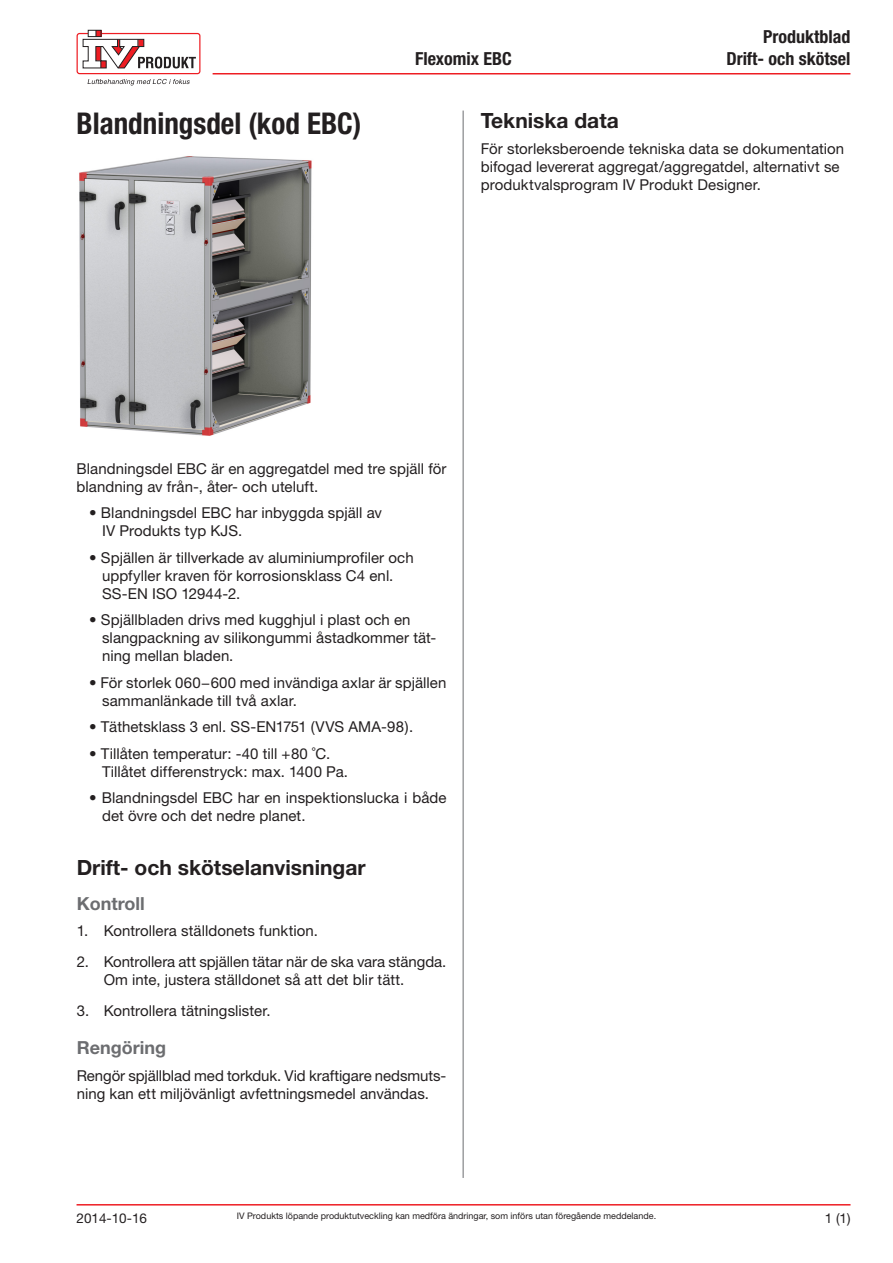
<style>
.page{position:relative;width:893px;height:1263px;background:#fff}
.page>*{position:absolute;margin:0;border:0;box-sizing:border-box;transform-origin:0 0}
.Header_1{font:700 condensed 30px "Helvetica Neue";color:#231f20}
.Header_2{font:700 21px "Helvetica Neue";color:#231f20}
.t1{font:700 condensed 18px "Helvetica Neue";color:#231f20}
.Header_3{font:700 18px "Helvetica Neue";color:#6c6d70}
.Bullet_List{font:15px/18px "Helvetica Neue";letter-spacing:.005em;color:#231f20}
.t2{font:13.5px "Helvetica Neue";color:#231f20}
.t3{font:9px "Helvetica Neue";color:#231f20}
</style>
<div class="page">
<hr style="left:77px;top:1204px;width:773px;height:1px;background:#ee1d23">
<div style="left:77px;top:33px;width:123px;height:41px;border:1px solid #ee1d23;border-radius:2px"></div>
<svg style="left:82px;top:30px;width:114px;height:39px"></svg>
<svg style="left:88px;top:79px;width:102px;height:7px"></svg>
<hr style="left:213px;top:73px;width:637px;height:1px;background:#ee1d23">
<img style="left:79px;top:156px;width:233px;height:280px">
<hr style="left:463px;top:111px;width:1px;height:1067px;background:#6c6d70">
<p class="t1" style="left:763px;top:26px;width:89px">Produktblad</p>
<p class="Header_1" style="left:77px;top:105px;width:286px">Blandningsdel (kod EBC)</p>
<p class="t1" style="left:415px;top:47px;width:98px">Flexomix EBC</p>
<p class="t1" style="left:726px;top:47px;width:126px">Drift- och skötsel</p>
<p class="Header_2" style="left:481px;top:107px;width:140px">Tekniska data</p>
<p class="Bullet_List" style="left:481px;top:139px;width:365px">För storleksberoende tekniska data se dokumentation bifogad levererat aggregat/aggregatdel, alternativt se produktvalsprogram IV Produkt Designer.</p>
<p class="Bullet_List" style="left:77px;top:459px;width:371px">Blandningsdel EBC är en aggregatdel med tre spjäll för blandning av från-, åter- och uteluft.</p>
<p class="Bullet_List" style="left:102px;top:504px;width:282px;text-indent:-13px">• Blandningsdel EBC har inbyggda spjäll av<br>IV Produkts typ KJS.</p>
<p class="Bullet_List" style="left:102px;top:548px;width:313px;text-indent:-13px">• Spjällen är tillverkade av aluminiumprofiler och uppfyller kraven för korrosionsklass C4 enl.<br>SS-EN ISO 12944-2.</p>
<p class="Bullet_List" style="left:102px;top:611px;width:336px;text-indent:-13px">• Spjällbladen drivs med kugghjul i plast och en slangpackning av silikongummi åstadkommer tät&shy;ning mellan bladen.</p>
<p class="Bullet_List" style="left:102px;top:673px;width:346px;text-indent:-13px">• För storlek 060−600 med invändiga axlar är spjällen sammanlänkade till två axlar.</p>
<p class="Bullet_List" style="left:89px;top:718px;width:325px">• Täthetsklass 3 enl. SS-EN1751 (VVS AMA-98).</p>
<p class="Bullet_List" style="left:102px;top:744px;width:248px;text-indent:-13px">• Tillåten temperatur: -40 till +80 ˚C.<br>Tillåtet differenstryck: max. 1400 Pa.</p>
<p class="Bullet_List" style="left:102px;top:789px;width:346px;text-indent:-13px">• Blandningsdel EBC har en inspektionslucka i både det övre och det nedre planet.</p>
<p class="Header_2" style="left:77px;top:855px;width:290px">Drift- och skötselanvisningar</p>
<p class="Header_3" style="left:77px;top:892px;width:69px">Kontroll</p>
<p class="Bullet_List" style="left:77px;top:921px;width:243px">1. Kontrollera ställdonets funktion.</p>
<p class="Bullet_List" style="left:104px;top:952px;width:344px;text-indent:-27px">2. Kontrollera att spjällen tätar när de ska vara stängda.<br>Om inte, justera ställdonet så att det blir tätt.</p>
<p class="Bullet_List" style="left:77px;top:1001px;width:195px">3. Kontrollera tätningslister.</p>
<p class="Header_3" style="left:77px;top:1037px;width:91px">Rengöring</p>
<p class="Bullet_List" style="left:77px;top:1066px;width:371px">Rengör spjällblad med torkduk. Vid kraftigare nedsmuts&shy;ning kan ett miljövänligt avfettningsmedel användas.</p>
<p class="t2" style="left:77px;top:1210px;width:72px">2014-10-16</p>
<p class="t3" style="left:237px;top:1211px;width:421px">IV Produkts löpande produktutveckling kan medföra ändringar, som införs utan föregående meddelande.</p>
<p class="t2" style="left:825px;top:1210px;width:27px">1 (1)</p>
</div>
